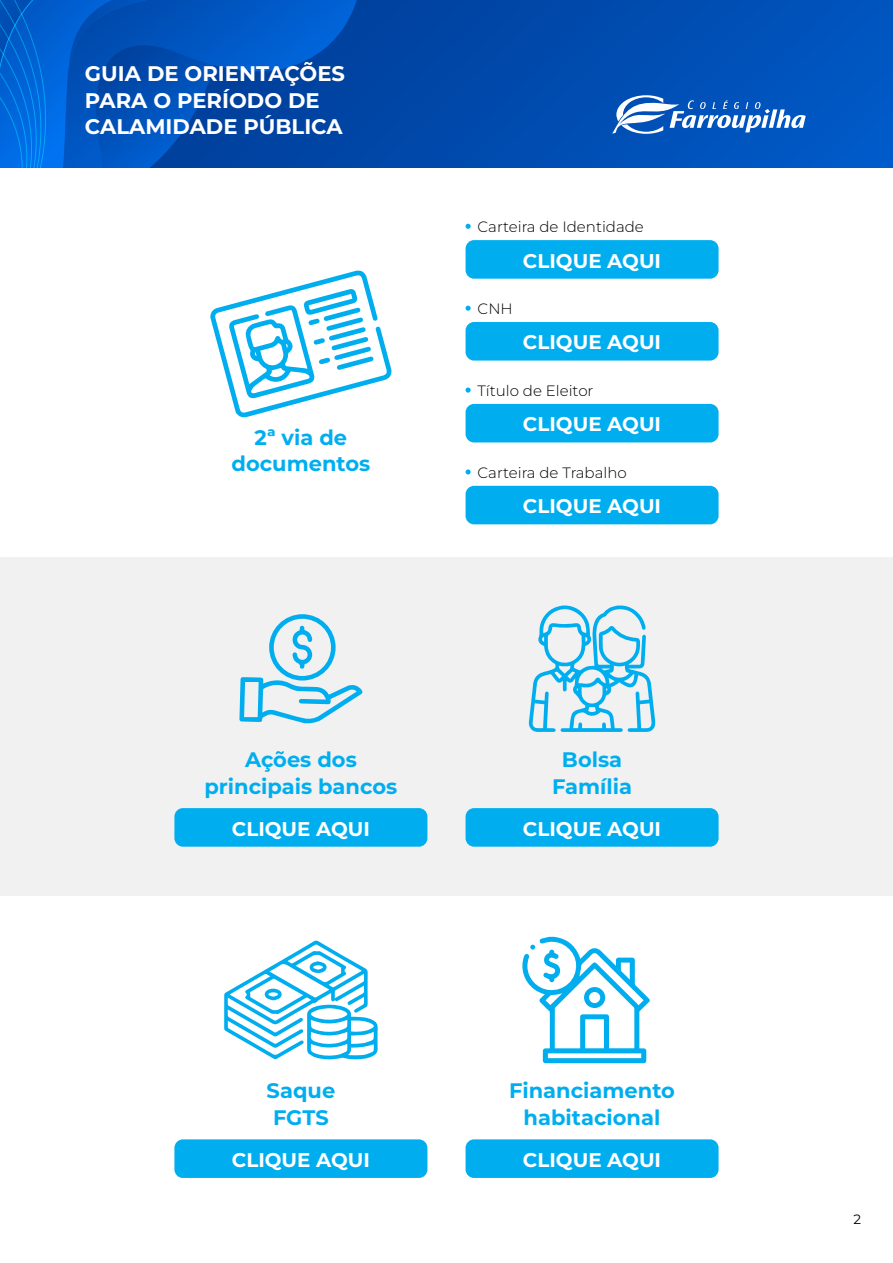
<style>
.page{position:relative;width:893px;height:1263px;background:#fff}
.page>*{position:absolute;margin:0;border:0;box-sizing:border-box;transform-origin:0 0}
.t1{font:700 21.15px/26.2px "Montserrat";color:#fff}
.t2{font:700 21px/27px "Montserrat";color:#00aeef;text-align:center}
.t3{font:700 19.8px "Montserrat";color:#fff}
.t4{font:300 15px "Montserrat";color:#000}
.t5{font:13.5px "Montserrat";color:#000}
</style>
<div class="page">
<svg style="left:358px;top:0;width:535px;height:168px;background:#004db2"></svg>
<svg style="left:224px;top:0;width:134px;height:168px;background:#004bb0"></svg>
<svg style="left:0;top:0;width:224px;height:168px;background:#0056c0"></svg>
<svg style="left:612px;top:95px;width:194px;height:39px"></svg>
<div style="left:0;top:557px;width:893px;height:338px;background:#f1f1f2"></div>
<div style="left:174px;top:1139px;width:253px;height:39px;background:#00aeef;border-radius:9px"></div>
<div style="left:466px;top:240px;width:253px;height:39px;background:#00aeef;border-radius:9px"></div>
<div style="left:466px;top:322px;width:253px;height:39px;background:#00aeef;border-radius:9px"></div>
<svg style="left:466px;top:224px;width:5px;height:5px"></svg>
<svg style="left:466px;top:306px;width:5px;height:5px"></svg>
<svg style="left:466px;top:387px;width:5px;height:6px"></svg>
<div style="left:466px;top:404px;width:253px;height:38px;background:#00aeef;border-radius:9px"></div>
<div style="left:466px;top:486px;width:253px;height:38px;background:#00aeef;border-radius:9px"></div>
<svg style="left:466px;top:469px;width:5px;height:5px"></svg>
<svg style="left:210px;top:270px;width:182px;height:148px"></svg>
<div style="left:466px;top:1139px;width:253px;height:39px;background:#00aeef;border-radius:9px"></div>
<div style="left:174px;top:808px;width:253px;height:39px;background:#00aeef;border-radius:9px"></div>
<div style="left:466px;top:808px;width:253px;height:39px;background:#00aeef;border-radius:9px"></div>
<svg style="left:529px;top:605px;width:127px;height:127px"></svg>
<svg style="left:239px;top:614px;width:124px;height:109px"></svg>
<svg style="left:522px;top:937px;width:128px;height:126px"></svg>
<svg style="left:224px;top:940px;width:154px;height:120px"></svg>
<p class="t1" style="left:85px;top:60px;width:262px">GUIA DE ORIENTAÇÕES<br>PARA O PERÍODO DE<br>CALAMIDADE PÚBLICA</p>
<p class="t2" style="left:232px;top:424px;width:140px;line-height:26px">2ª via de documentos</p>
<p class="t4" style="left:478px;top:216px;width:168px">Carteira de Identidade</p>
<p class="t3" style="left:523px;top:246px;width:140px">CLIQUE AQUI</p>
<p class="t4" style="left:478px;top:298px;width:37px">CNH</p>
<p class="t3" style="left:523px;top:328px;width:140px">CLIQUE AQUI</p>
<p class="t4" style="left:478px;top:380px;width:117px">Título de Eleitor</p>
<p class="t3" style="left:523px;top:410px;width:140px">CLIQUE AQUI</p>
<p class="t4" style="left:478px;top:462px;width:151px">Carteira de Trabalho</p>
<p class="t3" style="left:523px;top:492px;width:140px">CLIQUE AQUI</p>
<p class="t2" style="left:204px;top:745px;width:194px">Ações dos principais bancos</p>
<p class="t3" style="left:232px;top:814px;width:140px">CLIQUE AQUI</p>
<p class="t2" style="left:552px;top:745px;width:82px">Bolsa<br>Família</p>
<p class="t3" style="left:523px;top:814px;width:140px">CLIQUE AQUI</p>
<p class="t2" style="left:267px;top:1076px;width:70px">Saque<br>FGTS</p>
<p class="t3" style="left:232px;top:1145px;width:140px">CLIQUE AQUI</p>
<p class="t2" style="left:509px;top:1076px;width:167px">Financiamento habitacional</p>
<p class="t3" style="left:523px;top:1145px;width:140px">CLIQUE AQUI</p>
<p class="t5" style="left:853px;top:1210px;width:9px">2</p>
</div>
